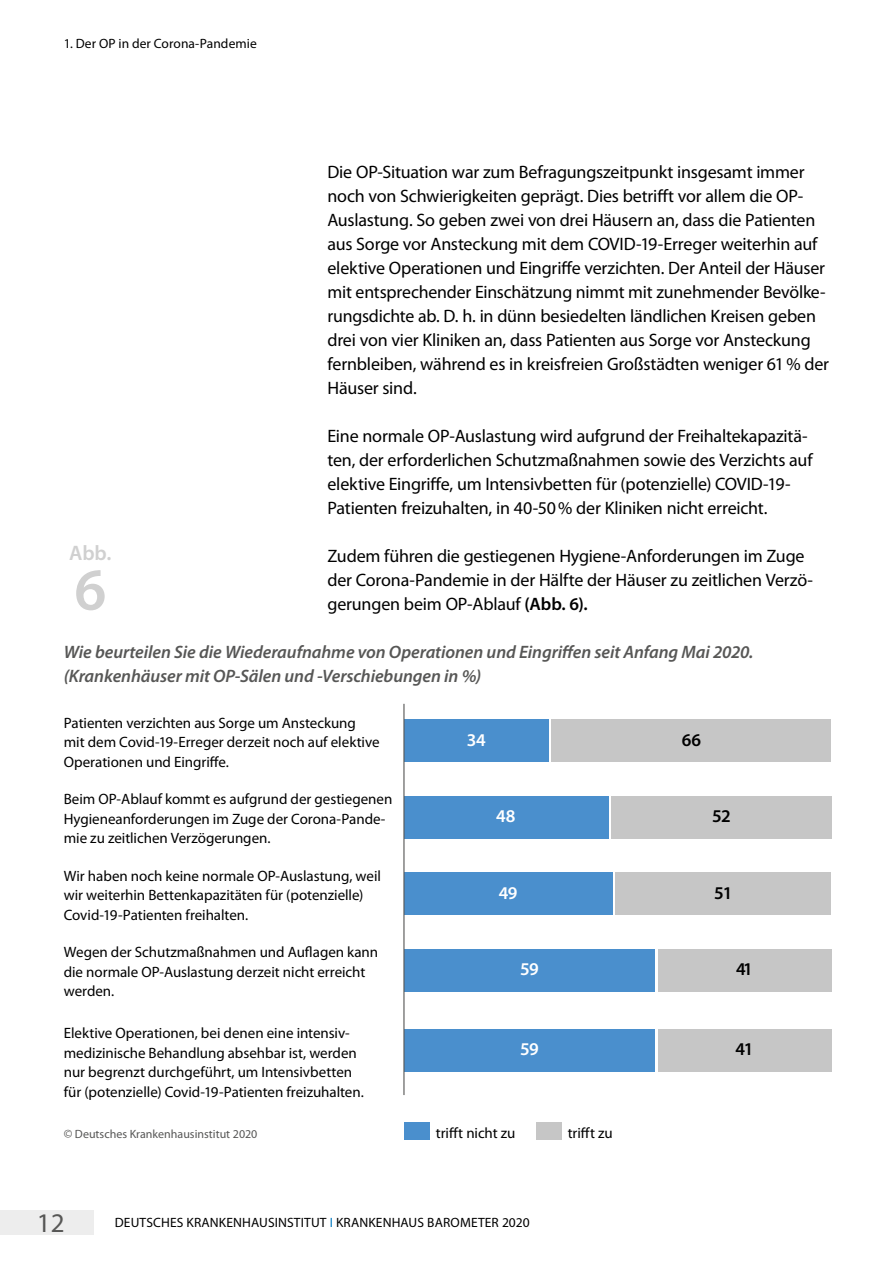
<style>
.page{position:relative;width:893px;height:1263px;background:#fff}
.page>*{position:absolute;margin:0;border:0;box-sizing:border-box;transform-origin:0 0}
.t1{font:600 60px "Myriad Pro";color:#d0d0d0}
.t2{font:27px "Myriad Pro";color:#575756}
.t3{font:600 21px "Myriad Pro";color:#d0d0d0}
.t4{font:18px/24px "Myriad Pro";letter-spacing:-.01em;color:#000}
.t5{font:italic 600 18px/24px "Myriad Pro";letter-spacing:-.005em;color:#575756}
.t6{font:600 18px "Myriad Pro";letter-spacing:-.02em;color:#fff}
.t7{font:600 18px "Myriad Pro";letter-spacing:-.055em;color:#000}
.Zwischenüberschrift{font:15px/19.5px "Myriad Pro";color:#000}
.t8{font:13.5px "Myriad Pro";letter-spacing:.01em;color:#000}
.Impressum{font:12px "Myriad Pro";color:#575756}
.s1{font-weight:600}
.s2{font-size:12.75px}
.s3{color:#0078bf}
</style>
<div class="page">
<div style="left:0;top:1210px;width:94px;height:25px;background:#ededed"></div>
<div style="left:404px;top:1123px;width:25px;height:17px;background:#4a8fcd"></div>
<div style="left:536px;top:1123px;width:25px;height:17px;background:#c6c6c6"></div>
<div style="left:552px;top:719px;width:279px;height:43px;background:#c6c6c6"></div>
<div style="left:611px;top:796px;width:220px;height:42px;background:#c6c6c6"></div>
<div style="left:615px;top:872px;width:216px;height:43px;background:#c6c6c6"></div>
<div style="left:658px;top:949px;width:173px;height:42px;background:#c6c6c6"></div>
<div style="left:404px;top:719px;width:145px;height:43px;background:#4a8fcd"></div>
<div style="left:404px;top:796px;width:204px;height:42px;background:#4a8fcd"></div>
<div style="left:404px;top:872px;width:208px;height:43px;background:#4a8fcd"></div>
<div style="left:404px;top:949px;width:251px;height:42px;background:#4a8fcd"></div>
<div style="left:658px;top:1029px;width:173px;height:42px;background:#c6c6c6"></div>
<div style="left:404px;top:1029px;width:251px;height:42px;background:#4a8fcd"></div>
<hr style="left:403px;top:704px;width:1px;height:391px;background:#575756">
<p class="t8" style="left:64px;top:36px;width:195px">1. Der OP in der Corona-Pandemie</p>
<p class="t4" style="left:327px;top:160px;width:503px">Die OP-Situation war zum Befragungszeitpunkt insgesamt immer noch von Schwierigkeiten geprägt. Dies betrifft vor allem die OP-Auslastung. So geben zwei von drei Häusern an, dass die Patienten aus Sorge vor Ansteckung mit dem COVID-19-Erreger weiterhin auf elektive Operationen und Eingriffe verzichten. Der Anteil der Häuser mit entsprechender Einschätzung nimmt mit zunehmender Bevölke&shy;rungsdichte ab. D. h. in dünn besiedelten ländlichen Kreisen geben drei von vier Kliniken an, dass Patienten aus Sorge vor Ansteckung fernbleiben, während es in kreisfreien Großstädten weniger 61 % der Häuser sind.</p>
<p class="t4" style="left:327px;top:424px;width:487px">Eine normale OP-Auslastung wird aufgrund der Freihaltekapazitä&shy;ten, der erforderlichen Schutzmaßnahmen sowie des Verzichts auf elektive Eingriffe, um Intensivbetten für (potenzielle) COVID-19-</p>
<p class="t4" style="left:327px;top:496px;width:442px">Patienten freizuhalten, in 40-50 % der Kliniken nicht erreicht.</p>
<p class="t4" style="left:327px;top:544px;width:487px">Zudem führen die gestiegenen Hygiene-Anforderungen im Zuge der Corona-Pandemie in der Hälfte der Häuser zu zeitlichen Verzö&shy;gerungen beim OP-Ablauf <span class="s1">(Abb. 6).</span></p>
<p class="t5" style="left:64px;top:640px;width:691px">Wie beurteilen Sie die Wiederaufnahme von Operationen und Eingriffen seit Anfang Mai 2020. (Krankenhäuser mit OP-Sälen und -Verschiebungen in %)</p>
<p class="t3" style="left:69px;top:540px;width:44px">Abb.</p>
<p class="t1" style="left:74px;top:551px;width:34px">6</p>
<p class="Zwischenüberschrift" style="left:64px;top:713px;width:294px">Patienten verzichten aus Sorge um Ansteckung</p>
<p class="Zwischenüberschrift" style="left:64px;top:732px;width:317px">mit dem Covid-19-Erreger derzeit noch auf elektive</p>
<p class="Zwischenüberschrift" style="left:64px;top:752px;width:167px">Operationen und Eingriffe.</p>
<p class="Zwischenüberschrift" style="left:64px;top:789px;width:330px">Beim OP-Ablauf kommt es aufgrund der gestiegenen<br>Hygieneanforderungen im Zuge der Corona-Pande&shy;mie zu zeitlichen Verzögerungen.</p>
<p class="Zwischenüberschrift" style="left:64px;top:866px;width:319px">Wir haben noch keine normale OP-Auslastung, weil wir weiterhin Bettenkapazitäten für (potenzielle)<br>Covid-19-Patienten freihalten.</p>
<p class="Zwischenüberschrift" style="left:64px;top:942px;width:316px">Wegen der Schutzmaßnahmen und Auflagen kann die normale OP-Auslastung derzeit nicht erreicht werden.</p>
<p class="Zwischenüberschrift" style="left:64px;top:1023px;width:302px">Elektive Operationen, bei denen eine intensiv&shy;medizinische Behandlung absehbar ist, werden nur begrenzt durchgeführt, um Intensivbetten für (potenzielle) Covid-19-Patienten freizuhalten.</p>
<p class="t6" style="left:467px;top:728px;width:21px">34</p>
<p class="t6" style="left:496px;top:804px;width:21px">48</p>
<p class="t6" style="left:499px;top:881px;width:20px">49</p>
<p class="t6" style="left:520px;top:957px;width:20px">59</p>
<p class="t7" style="left:682px;top:728px;width:21px">66</p>
<p class="t7" style="left:712px;top:804px;width:20px">52</p>
<p class="t7" style="left:714px;top:881px;width:20px">51</p>
<p class="t7" style="left:736px;top:957px;width:18px">41</p>
<p class="t6" style="left:520px;top:1038px;width:20px">59</p>
<p class="t7" style="left:735px;top:1038px;width:20px">41</p>
<p class="Impressum" style="left:64px;top:1127px;width:195px"><span class="s2">©</span> Deutsches Krankenhausinstitut 2020</p>
<p class="Zwischenüberschrift" style="left:436px;top:1123px;width:81px">trifft nicht zu</p>
<p class="Zwischenüberschrift" style="left:568px;top:1123px;width:47px">trifft zu</p>
<h2 class="t2" style="left:37px;top:1206px;width:29px">12</h2>
<p class="t8" style="left:115px;top:1214px;width:416px">DEUTSCHES KRANKENHAUSINSTITUT <span class="s3">I</span> KRANKENHAUS BAROMETER 2020</p>
</div>
